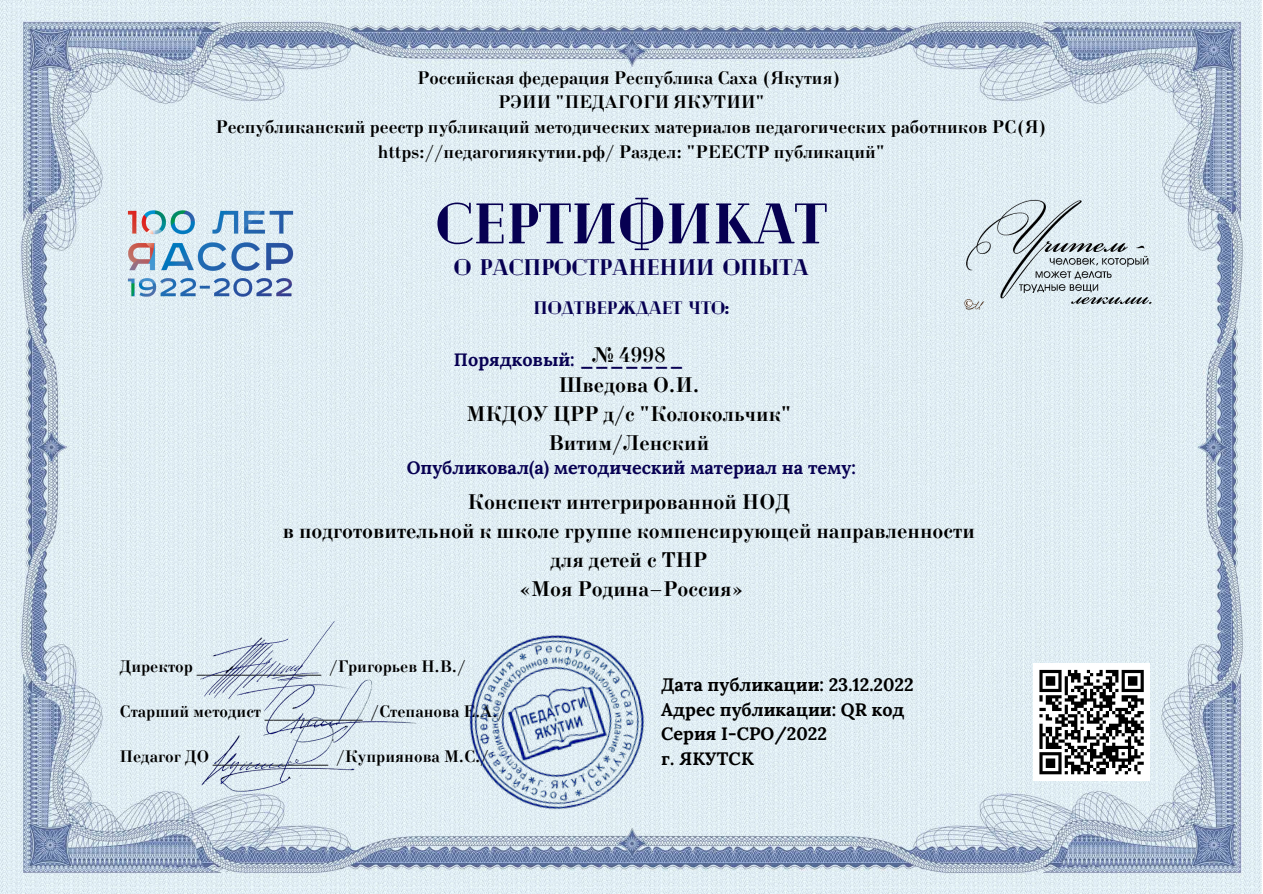
<style>
.page{position:relative;width:1263px;height:894px;background:#fff}
.page>*{position:absolute;margin:0;border:0;box-sizing:border-box;transform-origin:0 0}
.t1{font:900 57px "Cheque";color:#070052}
.t2{font:900 22.5px "Cheque";color:#070052}
.t3{font:700 21px/29.2px "New Standard";color:#000;text-align:center}
.t4{font:700 18px/24.8px "New Standard";color:#000;text-align:center}
.t5{font:700 18px/24.8px "Lora";color:#000}
.t6{font:700 18px "Lora";color:#070052}
.t7{font:900 18px "Cheque";color:#070052}
.t8{font:700 16.5px "New Standard";color:#000}
</style>
<div class="page">
<img style="left:0;top:0;width:1262px;height:893px">
<img style="left:200px;top:617px;width:158px;height:176px">
<img style="left:261px;top:676px;width:157px;height:70px">
<img style="left:454px;top:619px;width:207px;height:206px">
<div style="left:1033px;top:663px;width:117px;height:117px;background:#fff"></div>
<svg style="left:1039px;top:669px;width:105px;height:106px"></svg>
<img style="left:120px;top:202px;width:182px;height:102px">
<img style="left:963px;top:195px;width:212px;height:116px">
<p class="t4" style="left:215px;top:65px;width:833px">Российская федерация Республика Саха (Якутия)<br>РЭИИ "ПЕДАГОГИ ЯКУТИИ"<br>Республиканский реестр публикаций методических материалов педагогических работников РС(Я) https://педагогиякутии.рф/ Раздел: "РЕЕСТР публикаций"</p>
<h1 class="t1" style="left:436px;top:186px;width:393px">СЕРТИФИКАТ</h1>
<p class="t2" style="left:454px;top:252px;width:356px">о распространении опыта</p>
<p class="t7" style="left:534px;top:296px;width:197px">Подтверждает что:</p>
<p class="t3" style="left:466px;top:340px;width:327px">№ 4998<br>Шведова О.И.<br>МКДОУ ЦРР д/с "Колокольчик"<br>Витим/Ленский</p>
<p class="t3" style="left:283px;top:486px;width:694px">Конспект интегрированной НОД<br>в подготовительной к школе группе компенсирующей направленности для детей с ТНР<br>«Моя Родина–Россия»</p>
<p class="t6" style="left:454px;top:347px;width:232px">Порядковый: _______</p>
<p class="t6" style="left:407px;top:456px;width:451px">Опубликовал(а) методический материал на тему:</p>
<p class="t8" style="left:120px;top:655px;width:348px">Директор ______________ /Григорьев Н.В./</p>
<p class="t8" style="left:120px;top:700px;width:388px">Старший методист ___________ /Степанова Е.А./</p>
<p class="t8" style="left:120px;top:745px;width:371px">Педагог ДО _____________ /Куприянова М.С./</p>
<p class="t5" style="left:661px;top:671px;width:254px">Дата публикации: 23.12.2022<br>Адрес публикации: QR код<br>Серия I-СРО/2022<br>г. ЯКУТСК</p>
</div>
